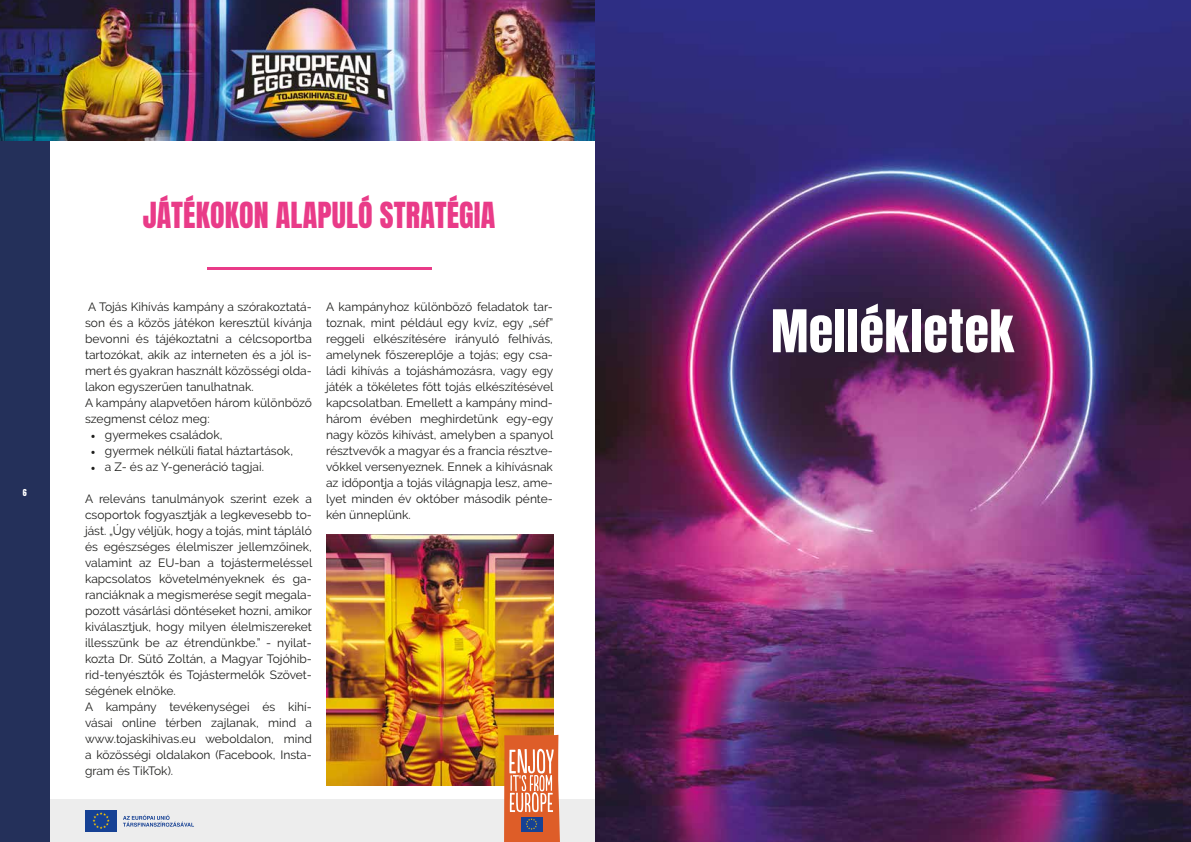
<style>
.page{position:relative;width:1191px;height:842px;background:#fff}
.page>*{position:absolute;margin:0;border:0;box-sizing:border-box;transform-origin:0 0}
.t1{font:50px "Anton";letter-spacing:.01em;color:#fff}
.t2{font:30px "Anton";letter-spacing:.005em;color:#e93b88}
.t3{font:12px/16px "Raleway";color:#1d1d1b}
.t4{font:8px "Anton";color:#fff}
.s1{font-family:"Minion Pro"}
</style>
<div class="page">
<div style="left:0;top:799px;width:1191px;height:43px;background:#ededed"></div>
<div style="left:0;top:135px;width:50px;height:707px;background:#24305a"></div>
<img style="left:0;top:0;width:595px;height:140px">
<div style="left:85px;top:810px;width:32px;height:21px;background:#164194"></div>
<svg style="left:93px;top:812px;width:17px;height:17px"></svg>
<svg style="left:123px;top:815px;width:71px;height:12px"></svg>
<img style="left:595px;top:0;width:596px;height:842px">
<hr style="left:207px;top:267px;width:224px;height:3px;background:#e93b88">
<img style="left:326px;top:534px;width:227px;height:251px">
<svg style="left:504px;top:735px;width:56px;height:107px;background:#d97c58"></svg>
<p class="t4" style="left:23px;top:488px;width:5px">6</p>
<h2 class="t2" style="left:143px;top:200px;width:354px">JÁTÉKOKON ALAPULÓ STRATÉGIA</h2>
<p class="t3" style="left:85px;top:299px;width:228px">A Tojás Kihívás kampány a szórakoztatá&shy;son és a közös játékon keresztül kívánja bevonni és tájékoztatni a célcsoportba tartozókat, akik az interneten és a jól is&shy;mert és gyakran használt közösségi olda&shy;lakon egyszerűen tanulhatnak.<br>A kampány alapvetően három különböző szegmenst céloz meg:</p>
<p class="t3" style="left:91px;top:427px;width:133px"><span class="s1">•</span> gyermekes családok,</p>
<p class="t3" style="left:91px;top:443px;width:204px"><span class="s1">•</span> gyermek nélküli fiatal háztartások,</p>
<p class="t3" style="left:91px;top:459px;width:175px"><span class="s1">•</span> a Z- és az Y-generáció tagjai.</p>
<p class="t3" style="left:85px;top:491px;width:229px">A releváns tanulmányok szerint ezek a csoportok fogyasztják a legkevesebb to&shy;jást. „Úgy véljük, hogy a tojás, mint tápláló és egészséges élelmiszer jellemzőinek, valamint az EU-ban a tojástermeléssel kapcsolatos követelményeknek és ga&shy;ranciáknak a megismerése segít megala&shy;pozott vásárlási döntéseket hozni, amikor kiválasztjuk, hogy milyen élelmiszereket illesszünk be az étrendünkbe.” - nyilat&shy;kozta Dr. Sütő Zoltán, a Magyar Tojóhib&shy;rid-tenyésztők és Tojástermelők Szövet&shy;ségének elnöke.<br>A kampány tevékenységei és kihí&shy;vásai online térben zajlanak, mind a www.tojaskihivas.eu weboldalon, mind a közösségi oldalakon (Facebook, Insta&shy;gram és TikTok).</p>
<p class="t3" style="left:326px;top:299px;width:229px;text-align:justify">A kampányhoz különböző feladatok tar&shy;toznak, mint például egy kvíz, egy „séf” reggeli elkészítésére irányuló felhívás, amelynek főszereplője a tojás; egy csa&shy;ládi kihívás a tojáshámozásra, vagy egy játék a tökéletes főtt tojás elkészítésével kapcsolatban. Emellett a kampány mind&shy;három évében meghirdetünk egy-egy nagy közös kihívást, amelyben a spanyol résztvevők a magyar és a francia résztve&shy;vőkkel versenyeznek. Ennek a kihívásnak az időpontja a tojás világnapja lesz, ame&shy;lyet minden év október második pénte&shy;kén ünneplünk.</p>
<h1 class="t1" style="left:771px;top:306px;width:244px">Mellékletek</h1>
</div>
